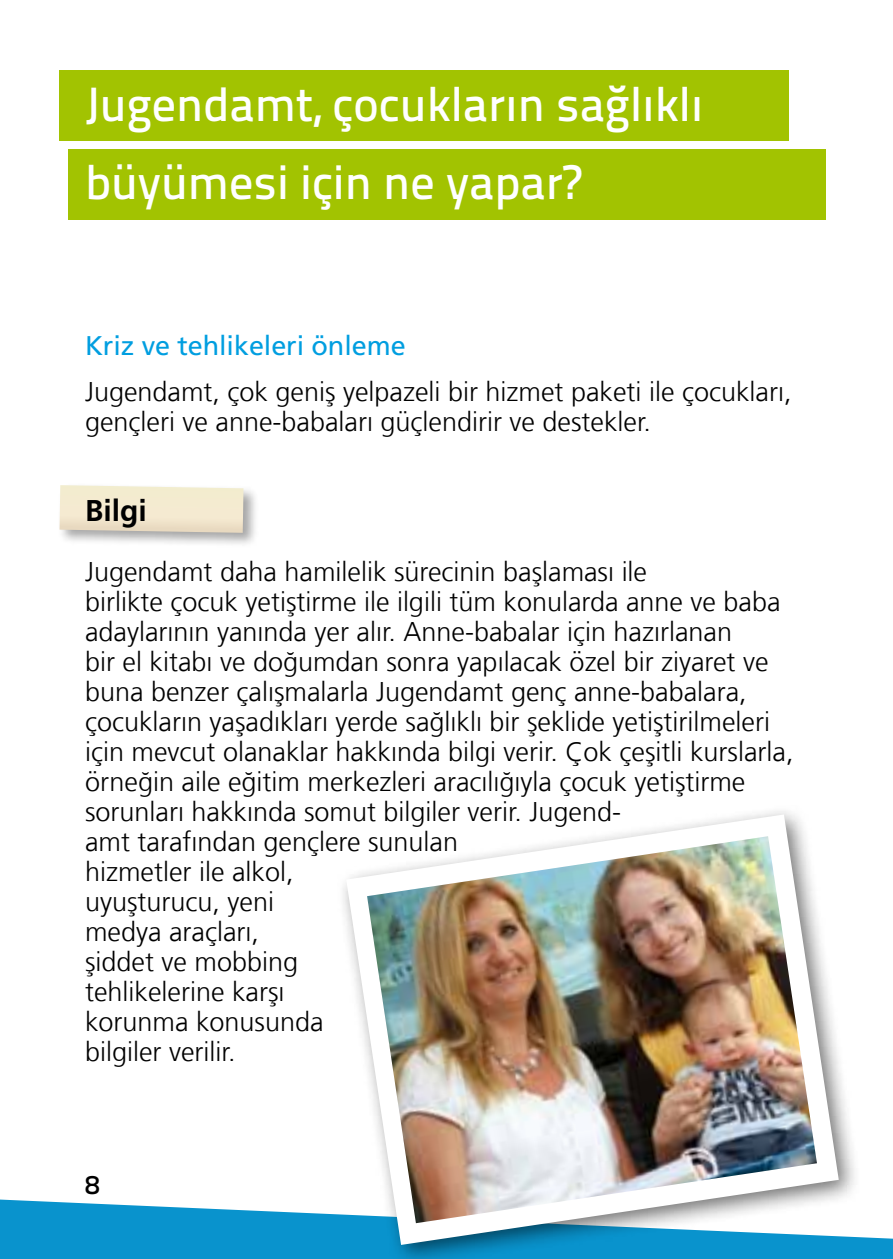
<style>
.page{position:relative;width:893px;height:1259px;background:#fff}
.page>*{position:absolute;margin:0;border:0;box-sizing:border-box;transform-origin:0 0}
.t1{font:48px/78px "Titillium Text 22 L 600 wt";color:#fff}
.t2{font:700 30px "Frutiger LT Com";color:#000}
.t3{font:300 27px/30px "Frutiger LT Com";color:#000}
.Kleine_Überschrift_b{font:27px "Frutiger LT Com";letter-spacing:-.005em;color:#009ee0}
.t4{font:27px "Titillium Text 22 L 600 wt";color:#000}
</style>
<div class="page">
<svg style="left:0;top:1199px;width:893px;height:60px;fill:#0993cd"></svg>
<div style="left:58px;top:483px;width:200px;height:65px;background:#000;opacity:.35"></div>
<svg style="left:60px;top:485px;width:183px;height:48px;background:#efe6cd"></svg>
<svg style="left:327px;top:811px;width:531px;height:448px"></svg>
<img style="left:367px;top:836px;width:450px;height:387px">
<div style="left:60px;top:70px;width:729px;height:70px;background:#a2c301"></div>
<div style="left:68px;top:150px;width:757px;height:70px;background:#a2c301"></div>
<p class="t1" style="left:85px;top:63px;width:620px">Jugendamt, çocukların sağlıklı büyümesi için ne yapar?</p>
<p class="Kleine_Überschrift_b" style="left:85px;top:330px;width:322px">Kriz ve tehlikeleri önleme</p>
<p class="t3" style="left:85px;top:376px;width:708px">Jugendamt, çok geniş yelpazeli bir hizmet paketi ile çocukları, gençleri ve anne-babaları güçlendirir ve destekler.</p>
<h3 class="t2" style="left:85px;top:493px;width:63px">Bilgi</h3>
<p class="t3" style="left:85px;top:556px;width:710px">Jugendamt daha hamilelik sürecinin başlaması ile<br>birlikte çocuk yetiştirme ile ilgili tüm konularda anne ve baba adaylarının yanında yer alır. Anne-babalar için hazırlanan<br>bir el kitabı ve doğumdan sonra yapılacak özel bir ziyaret ve buna benzer çalışmalarla Jugendamt genç anne-babalara, çocukların yaşadıkları yerde sağlıklı bir şeklide yetiştirilmeleri için mevcut olanaklar hakkında bilgi verir. Çok çeşitli kurslarla, örneğin aile eğitim merkezleri aracılığıyla çocuk yetiştirme sorunları hakkında somut bilgiler verir. Jugend-<br>amt tarafından gençlere sunulan<br>hizmetler ile alkol,<br>uyuşturucu, yeni<br>medya araçları,<br>şiddet ve mobbing<br>tehlikelerine karşı<br>korunma konusunda<br>bilgiler verilir.</p>
<p class="t4" style="left:85px;top:1164px;width:16px">8</p>
</div>
